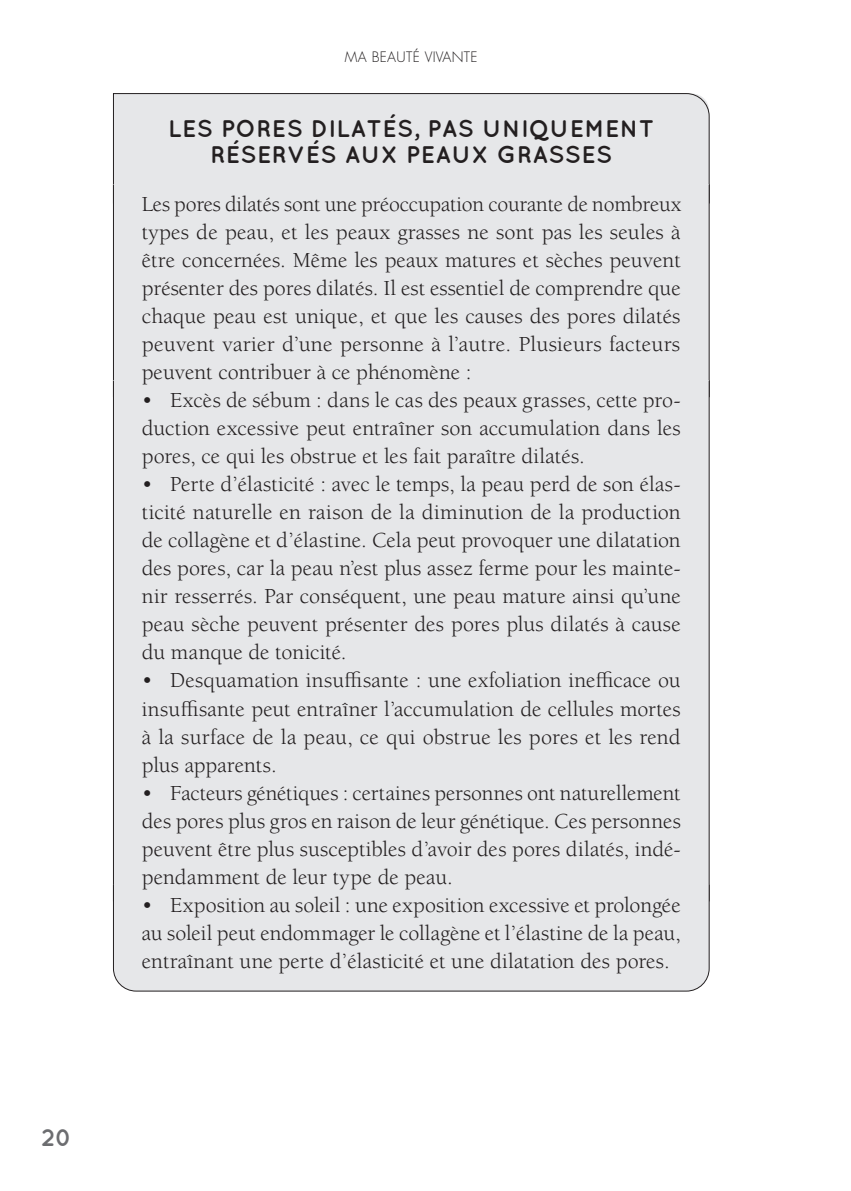
<style>
.page{position:relative;width:851px;height:1191px;background:#fff}
.page>*{position:absolute;margin:0;border:0;box-sizing:border-box;transform-origin:0 0}
.t1{font:700 24px/26px "Quicksand";letter-spacing:.02em;color:#231f20;text-align:center}
.t2{font:700 24px "Quicksand";color:#6c6d70}
.t3{font:22px/28px "Berkeley Pro";letter-spacing:.005em;color:#231f20;text-align:justify}
.t4{font:300 14px "Futura Std";letter-spacing:.02em;color:#231f20}
</style>
<div class="page">
<div style="left:113px;top:93px;width:596px;height:91px;background:#e6e7e9"></div>
<div style="left:113px;top:184px;width:596px;height:202px;background:#e6e7e9"></div>
<hr style="left:113px;top:184px;width:1px;height:213px;background:#231f20">
<hr style="left:708px;top:184px;width:1px;height:213px;background:#231f20">
<div style="left:113px;top:380px;width:596px;height:527px;background:#e6e7e9"></div>
<hr style="left:113px;top:380px;width:1px;height:521px;background:#231f20">
<hr style="left:708px;top:380px;width:1px;height:521px;background:#231f20">
<div style="left:113px;top:884px;width:596px;height:107px;background:#e6e7e9"></div>
<p class="t2" style="left:41px;top:1123px;width:33px">20</p>
<p class="t4" style="left:345px;top:49px;width:134px">MA BEAUTÉ VIVANTE</p>
<p class="t1" style="left:168px;top:115px;width:487px">LES PORES DILATÉS, PAS UNIQUEMENT<br>RÉSERVÉS AUX PEAUX GRASSES</p>
<p class="t3" style="left:142px;top:191px;width:540px">Les pores dilatés sont une préoccupation courante de nombreux types de peau, et les peaux grasses ne sont pas les seules à être concernées. Même les peaux matures et sèches peuvent présenter des pores dilatés. Il est essentiel de comprendre que chaque peau est unique, et que les causes des pores dilatés peuvent varier d’une personne à l’autre. Plusieurs facteurs peuvent contribuer à ce phénomène :</p>
<p class="t3" style="left:142px;top:387px;width:540px">• Excès de sébum : dans le cas des peaux grasses, cette pro&shy;duction excessive peut entraîner son accumulation dans les pores, ce qui les obstrue et les fait paraître dilatés.</p>
<p class="t3" style="left:142px;top:471px;width:540px">• Perte d’élasticité : avec le temps, la peau perd de son élas&shy;ticité naturelle en raison de la diminution de la production de collagène et d’élastine. Cela peut provoquer une dilatation des pores, car la peau n’est plus assez ferme pour les mainte&shy;nir resserrés. Par conséquent, une peau mature ainsi qu’une peau sèche peuvent présenter des pores plus dilatés à cause du manque de tonicité.</p>
<p class="t3" style="left:142px;top:667px;width:540px">• Desquamation insuffisante : une exfoliation inefficace ou insuffisante peut entraîner l’accumulation de cellules mortes à la surface de la peau, ce qui obstrue les pores et les rend plus apparents.</p>
<p class="t3" style="left:142px;top:779px;width:540px">• Facteurs génétiques : certaines personnes ont naturellement des pores plus gros en raison de leur génétique. Ces personnes peuvent être plus susceptibles d’avoir des pores dilatés, indé&shy;pendamment de leur type de peau.</p>
<p class="t3" style="left:142px;top:891px;width:540px">• Exposition au soleil : une exposition excessive et prolongée au soleil peut endommager le collagène et l’élastine de la peau, entraînant une perte d’élasticité et une dilatation des pores.</p>
</div>
